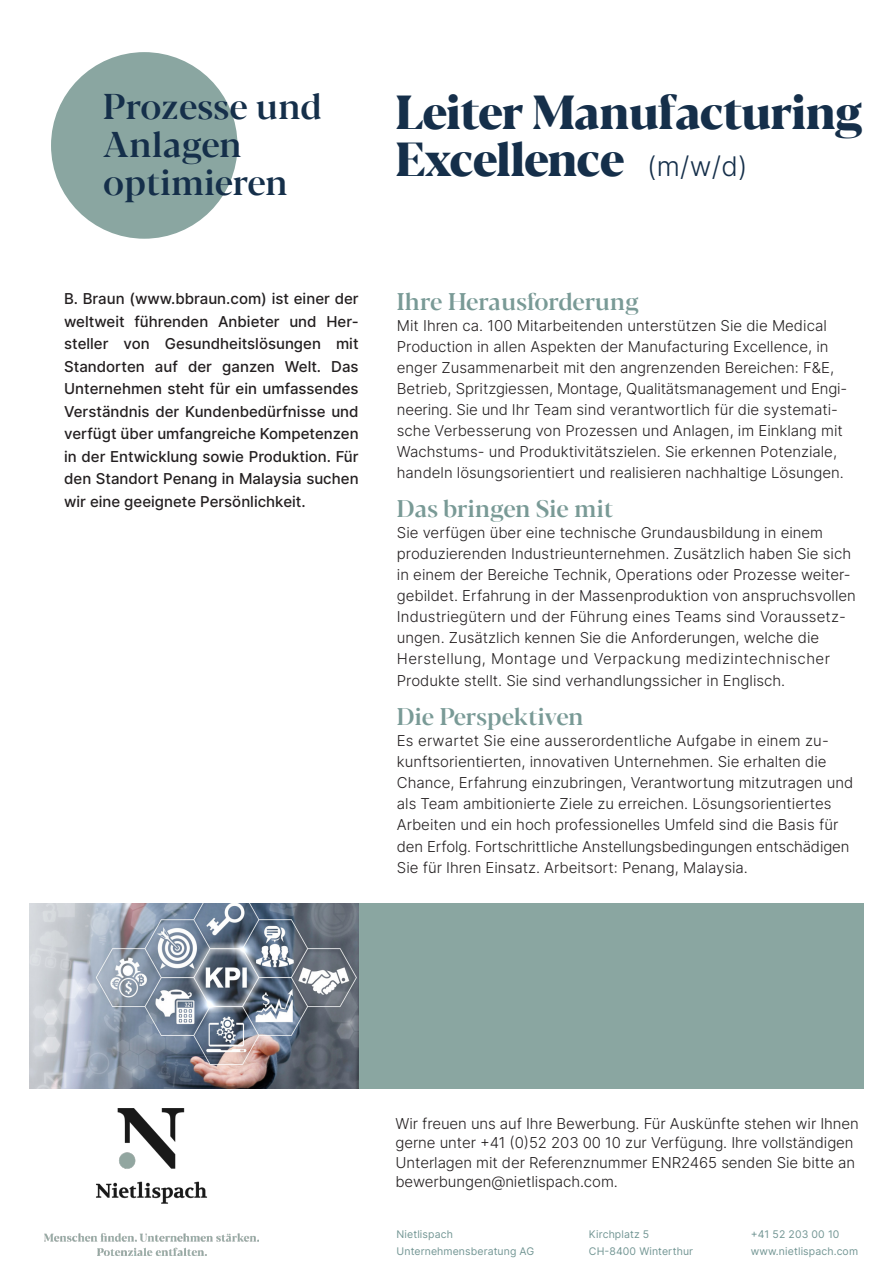
<style>
.page{position:relative;width:893px;height:1285px;background:#fff}
.page>*{position:absolute;margin:0;border:0;box-sizing:border-box;transform-origin:0 0}
.t1{font:800 46.5px/46.5px "Blacker Pro Display Trial";letter-spacing:-.015em;color:#152f4a}
.t2{font:500 35.7px/38.1px "Blacker Pro Display Trial";letter-spacing:.01em;color:#152f4a}
.t3{font:500 24px "Blacker Pro Display Trial";letter-spacing:.005em;color:#799a96}
.t4{font:300 15px/21px "Inter";color:#231f20}
.t5{font:500 15px/22.5px "Inter";color:#231f20;text-align:justify}
.t6{font:10.5px/16.5px "Inter";letter-spacing:.01em;color:#739694}
.s1{font-family:"Inter";font-weight:300;font-size:27px}
</style>
<div class="page">
<div style="left:51px;top:52px;width:186px;height:187px;background:#8aa6a1;border-radius:50%"></div>
<img style="left:45px;top:1108px;width:214px;height:146px">
<div style="left:30px;top:902px;width:833px;height:185px;background:#8aa6a1"></div>
<img style="left:30px;top:902px;width:329px;height:185px">
<h2 class="t2" style="left:103px;top:85px;width:220px">Prozesse und<br>Anlagen optimieren</h2>
<h1 class="t1" style="left:395px;top:86px;width:469px">Leiter Manufacturing<br>Excellence <span class="s1">(m/w/d)</span></h1>
<p class="t5" style="left:64px;top:287px;width:296px">B. Braun (www.bbraun.com) ist einer der weltweit führenden Anbieter und Her&shy;steller von Gesundheitslösungen mit Standorten auf der ganzen Welt. Das Unternehmen steht für ein umfassendes Verständnis der Kundenbedürfnisse und verfügt über umfangreiche Kompetenzen in der Entwicklung sowie Produktion. Für den Standort Penang in Malaysia suchen wir eine geeignete Persönlichkeit.</p>
<h3 class="t3" style="left:397px;top:285px;width:244px">Ihre Herausforderung</h3>
<p class="t4" style="left:397px;top:314px;width:452px">Mit Ihren ca. 100 Mitarbeitenden unterstützen Sie die Medical Production in allen Aspekten der Manufacturing Excellence, in enger Zusammenarbeit mit den angrenzenden Bereichen: F&amp;E, Betrieb, Spritzgiessen, Montage, Qualitätsmanagement und Engi&shy;neering. Sie und Ihr Team sind verantwortlich für die systemati&shy;sche Verbesserung von Prozessen und Anlagen, im Einklang mit Wachstums- und Produktivitätszielen. Sie erkennen Potenziale, handeln lösungsorientiert und realisieren nachhaltige Lösungen.</p>
<h3 class="t3" style="left:397px;top:492px;width:218px">Das bringen Sie mit</h3>
<p class="t4" style="left:397px;top:521px;width:460px">Sie verfügen über eine technische Grundausbildung in einem produzierenden Industrieunternehmen. Zusätzlich haben Sie sich in einem der Bereiche Technik, Operations oder Prozesse weiter&shy;gebildet. Erfahrung in der Massenproduktion von anspruchsvollen Industriegütern und der Führung eines Teams sind Voraussetz&shy;ungen. Zusätzlich kennen Sie die Anforderungen, welche die Herstellung, Montage und Verpackung medizintechnischer</p>
<p class="t4" style="left:397px;top:670px;width:390px">Produkte stellt. Sie sind verhandlungssicher in Englisch.</p>
<h3 class="t3" style="left:397px;top:700px;width:188px">Die Perspektiven</h3>
<p class="t4" style="left:397px;top:730px;width:458px">Es erwartet Sie eine ausserordentliche Aufgabe in einem zu&shy;kunftsorientierten, innovativen Unternehmen. Sie erhalten die Chance, Erfahrung einzubringen, Verantwortung mitzutragen und als Team ambitionierte Ziele zu erreichen. Lösungsorientiertes Arbeiten und ein hoch professionelles Umfeld sind die Basis für den Erfolg. Fortschrittliche Anstellungsbedingungen entschädigen Sie für Ihren Einsatz. Arbeitsort: Penang, Malaysia.</p>
<p class="t4" style="left:395px;top:1112px;width:465px;line-height:19.5px">Wir freuen uns auf Ihre Bewerbung. Für Auskünfte stehen wir Ihnen gerne unter +41 (0)52 203 00 10 zur Verfügung. Ihre vollständigen Unterlagen mit der Referenznummer ENR2465 senden Sie bitte an bewerbungen@nietlispach.com.</p>
<p class="t6" style="left:396px;top:1225px;width:139px">Nietlispach<br>Unternehmensberatung AG</p>
<p class="t6" style="left:589px;top:1225px;width:106px">Kirchplatz 5<br>CH-8400 Winterthur</p>
<p class="t6" style="left:751px;top:1225px;width:109px">+41 52 203 00 10 www.nietlispach.com</p>
</div>
